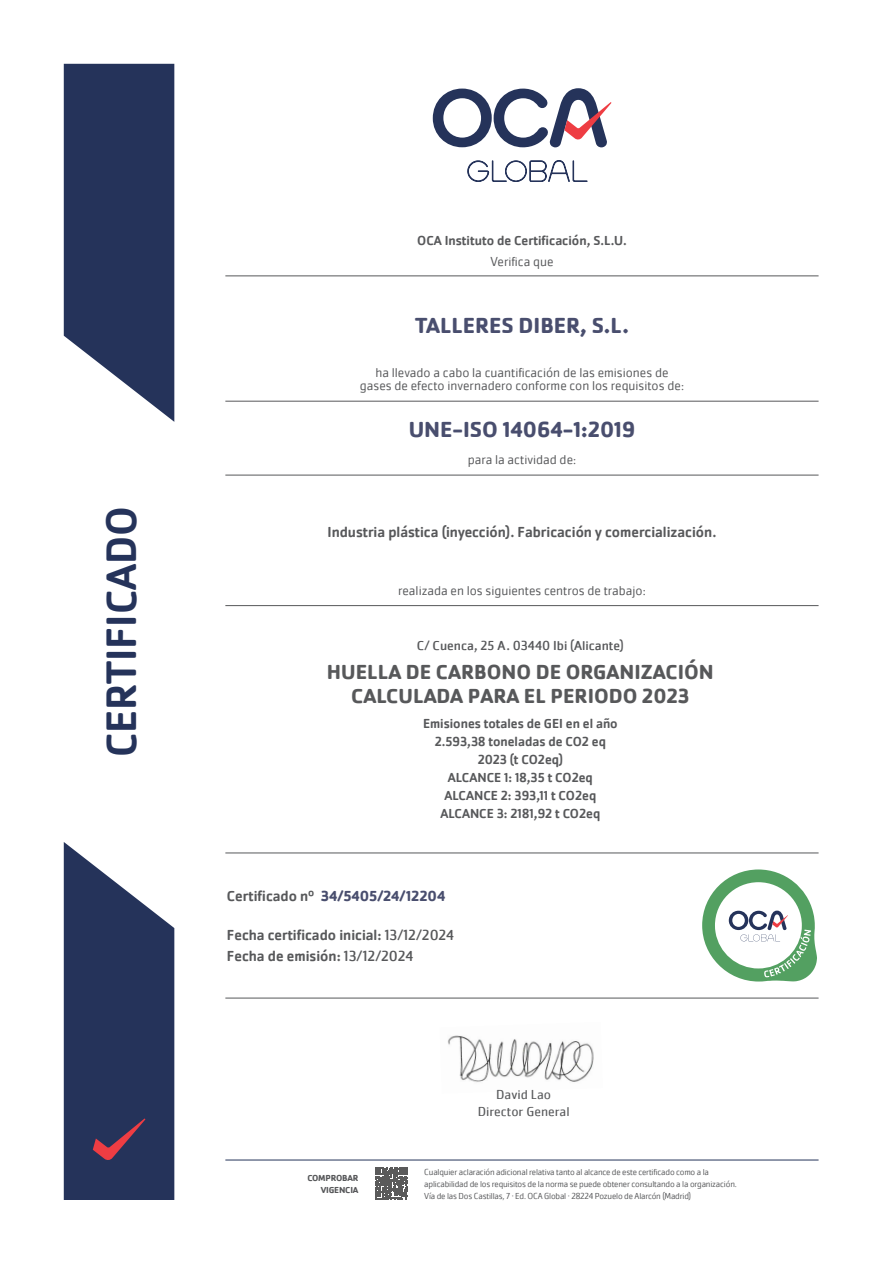
<style>
.page{position:relative;width:893px;height:1263px;background:#fff}
.page>*{position:absolute;margin:0;border:0;box-sizing:border-box;transform-origin:0 0}
.t1{font:500 43.95px "Cachet Pro";color:#25335a}
.t2{font:700 22.5px "Cachet Pro";color:#494e6e}
.t3{font:700 21px "Cachet Pro";color:#57585a}
.t4{font:500 15px "Cachet Pro";color:#57585a}
.t5{font:700 15px "Cachet Pro";color:#494e6e}
.t6{font:300 13.5px "Cachet Pro";color:#57585a}
.t7{font:500 13.5px "Cachet Pro";color:#57585a}
.t8{font:13.5px "Cachet Pro";color:#57585a}
.t9{font:13.5px "Cachet Pro";color:#57585a}
.t10{font:300 9px "Cachet Pro";letter-spacing:-.02em;color:#57585a}
.t11{font:700 9px "Cachet Pro";letter-spacing:-.02em;color:#57585a}
.s1{font-weight:500;color:#57585a}
.s2{font-weight:400}
</style>
<div class="page">
<svg style="left:433px;top:88px;width:179px;height:59px"></svg>
<svg style="left:467px;top:160px;width:121px;height:22px"></svg>
<svg style="left:64px;top:64px;width:110px;height:358px;background:#3f4b6d"></svg>
<svg style="left:64px;top:842px;width:110px;height:358px;background:#414b6d"></svg>
<hr style="left:225px;top:1160px;width:594px;height:1px;background:#25335a">
<hr style="left:225px;top:998px;width:594px;height:1px;background:#57585a">
<img style="left:448px;top:1035px;width:146px;height:48px">
<hr style="left:225px;top:852px;width:594px;height:1px;background:#57585a">
<hr style="left:225px;top:401px;width:594px;height:1px;background:#57585a">
<hr style="left:225px;top:475px;width:594px;height:1px;background:#57585a">
<hr style="left:225px;top:275px;width:594px;height:1px;background:#57585a">
<hr style="left:225px;top:605px;width:594px;height:1px;background:#57585a">
<svg style="left:702px;top:869px;width:115px;height:112px"></svg>
<svg style="left:375px;top:1167px;width:32px;height:32px"></svg>
<p class="t1" style="left:96px;top:757px;width:253px;rotate:-90deg">CERTIFICADO</p>
<p class="t7" style="left:417px;top:232px;width:211px">OCA Instituto de Certificación, S.L.U.</p>
<p class="t6" style="left:490px;top:254px;width:65px">Verifica que</p>
<p class="t2" style="left:415px;top:312px;width:215px">TALLERES DIBER, S.L.</p>
<p class="t6" style="left:375px;top:364px;width:295px">ha llevado a cabo la cuantificación de las emisiones de</p>
<p class="t6" style="left:360px;top:378px;width:326px">gases de efecto invernadero conforme con los requisitos de:</p>
<p class="t2" style="left:409px;top:416px;width:228px">UNE-ISO 14064-1:2019</p>
<p class="t6" style="left:468px;top:452px;width:110px">para la actividad de:</p>
<p class="t4" style="left:327px;top:523px;width:390px">Industria plástica (inyección). Fabricación y comercialización.</p>
<p class="t6" style="left:398px;top:583px;width:249px">realizada en los siguientes centros de trabajo:</p>
<p class="t8" style="left:417px;top:638px;width:208px">C/ Cuenca, 25 A. 03440 Ibi (Alicante)</p>
<p class="t3" style="left:327px;top:659px;width:388px">HUELLA DE CARBONO DE ORGANIZACIÓN</p>
<p class="t3" style="left:351px;top:683px;width:340px">CALCULADA PARA EL PERIODO 2023</p>
<p class="t7" style="left:423px;top:716px;width:196px">Emisiones totales de GEI en el año</p>
<p class="t7" style="left:435px;top:734px;width:173px">2.593,38 toneladas de CO2 eq</p>
<p class="t7" style="left:478px;top:752px;width:87px">2023 (t CO2eq)</p>
<p class="t7" style="left:448px;top:770px;width:146px">ALCANCE 1: 18,35 t CO2eq</p>
<p class="t7" style="left:444px;top:788px;width:153px">ALCANCE 2: 393,11 t CO2eq</p>
<p class="t7" style="left:440px;top:806px;width:161px">ALCANCE 3: 2181,92 t CO2eq</p>
<p class="t5" style="left:227px;top:887px;width:220px"><span class="s1">Certificado nº</span> 34/5405/24/12204</p>
<p class="t4" style="left:227px;top:926px;width:228px">Fecha certificado inicial: <span class="s2">13/12/2024</span></p>
<p class="t4" style="left:227px;top:947px;width:188px">Fecha de emisión: <span class="s2">13/12/2024</span></p>
<p class="t9" style="left:496px;top:1086px;width:56px">David Lao</p>
<p class="t9" style="left:478px;top:1104px;width:93px">Director General</p>
<p class="t11" style="left:307px;top:1172px;width:53px">COMPROBAR</p>
<p class="t11" style="left:321px;top:1184px;width:39px">VIGENCIA</p>
<p class="t10" style="left:424px;top:1166px;width:286px">Cualquier aclaración adicional relativa tanto al alcance de este certificado como a la</p>
<p class="t10" style="left:424px;top:1178px;width:314px">aplicabilidad de los requisitos de la norma se puede obtener consultando a la organización.</p>
<p class="t10" style="left:424px;top:1190px;width:268px">Vía de las Dos Castillas, 7 · Ed. OCA Global · 28224 Pozuelo de Alarcón (Madrid)</p>
</div>
